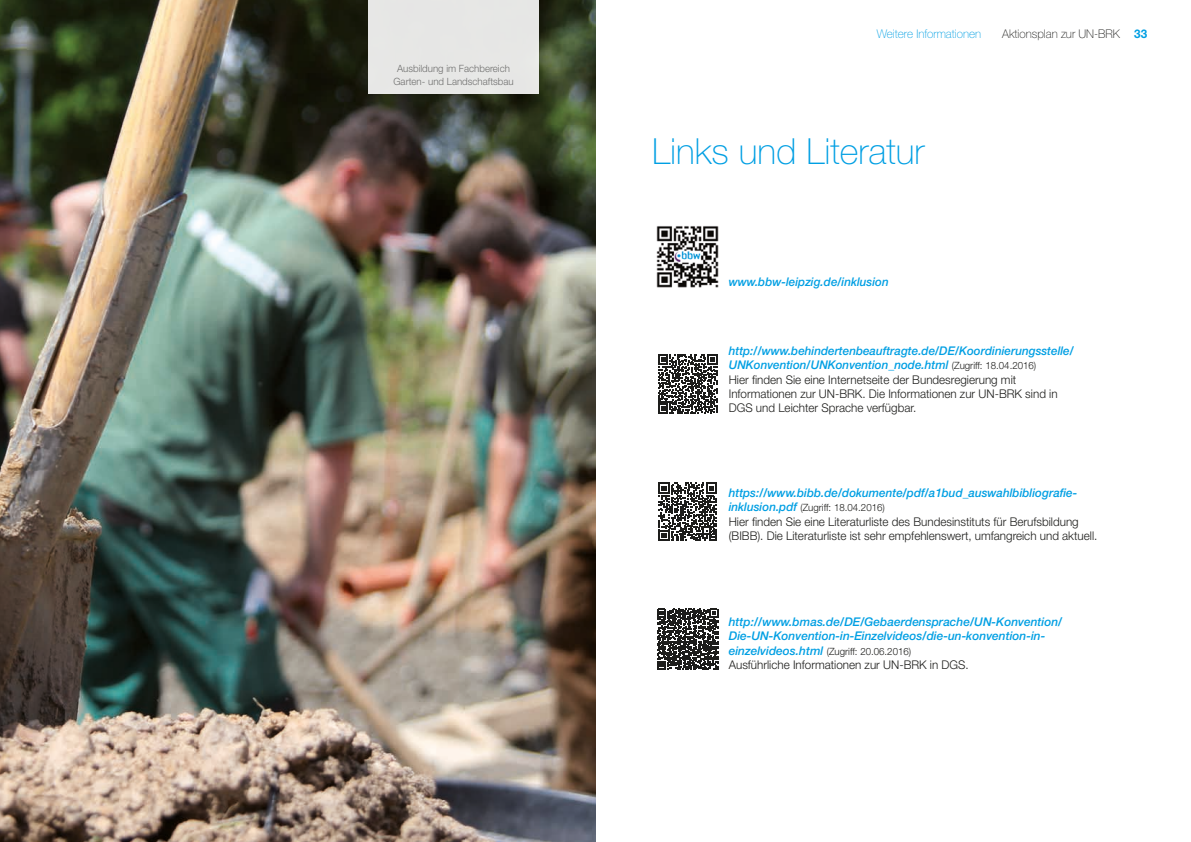
<style>
.page{position:relative;width:1191px;height:842px;background:#fff}
.page>*{position:absolute;margin:0;border:0;box-sizing:border-box;transform-origin:0 0}
.t1{font:100 36px "Helvetica Neue LT";color:#009fe3}
.t2{font:300 12px/14.4px "Helvetica Neue LT";color:#1d1d1b}
.t3{font:italic 500 12px/14.4px "Helvetica Neue LT";color:#009fe3}
.t4{font:100 12px "Helvetica Neue LT";color:#1d1d1b}
.t5{font:100 12px "Helvetica Neue LT";color:#009fe3}
.t6{font:300 10px "Helvetica Neue LT";color:#1d1d1b}
.t7{font:300 10px/13px "Helvetica Neue LT";color:#70706f;text-align:center}
.s1{font-weight:700;color:#009fe3}
.s2{font-weight:500;font-style:italic;color:#009fe3}
.s3{font-size:10px}
.s4{font-weight:500;font-style:italic;font-size:12px;color:#009fe3}
</style>
<div class="page">
<img style="left:656px;top:226px;width:63px;height:62px">
<img style="left:0;top:0;width:595px;height:842px">
<div style="left:369px;top:0;width:170px;height:94px;background:#e7e7e5"></div>
<svg style="left:658px;top:354px;width:59px;height:60px"></svg>
<svg style="left:658px;top:483px;width:59px;height:58px"></svg>
<svg style="left:657px;top:609px;width:61px;height:61px"></svg>
<p class="t7" style="left:393px;top:62px;width:122px">Ausbildung im Fachbereich<br>Garten- und Landschaftsbau</p>
<p class="t5" style="left:876px;top:27px;width:106px">Weitere Informationen</p>
<p class="t4" style="left:1002px;top:27px;width:146px">Aktionsplan zur UN-BRK <span class="s1">33</span></p>
<h1 class="t1" style="left:652px;top:131px;width:274px">Links und Literatur</h1>
<p class="t3" style="left:729px;top:275px;width:161px">www.bbw-leipzig.de/inklusion</p>
<p class="t2" style="left:729px;top:343px;width:346px"><span class="s2">http://www.behindertenbeauftragte.de/DE/Koordinierungsstelle/ UNKonvention/UNKonvention_node.html</span> <span class="s3">(Zugriff: 18. 04. 2016)<br></span>Hier finden Sie eine Internetseite der Bundesregierung mit Informationen zur UN-BRK. Die Informationen zur UN-BRK sind in DGS und Leichter Sprache verfügbar.</p>
<p class="t3" style="left:729px;top:485px;width:350px">https://www.bibb.de/dokumente/pdf/a1bud_auswahlbibliografie-</p>
<p class="t6" style="left:729px;top:502px;width:158px"><span class="s4">inklusion.pdf</span> (Zugriff: 18. 04. 2016)</p>
<p class="t2" style="left:729px;top:514px;width:368px">Hier finden Sie eine Literaturliste des Bundesinstituts für Berufsbildung (BIBB). Die Literaturliste ist sehr empfehlenswert, umfangreich und aktuell.</p>
<p class="t3" style="left:729px;top:614px;width:335px">http://www.bmas.de/DE/Gebaerdensprache/UN-Konvention/<br>Die-UN-Konvention-in-Einzelvideos/die-un-konvention-in-</p>
<p class="t6" style="left:729px;top:645px;width:184px"><span class="s4">einzelvideos.html</span> (Zugriff: 20. 06. 2016)</p>
<p class="t2" style="left:729px;top:657px;width:239px">Ausführliche Informationen zur UN-BRK in DGS.</p>
</div>
